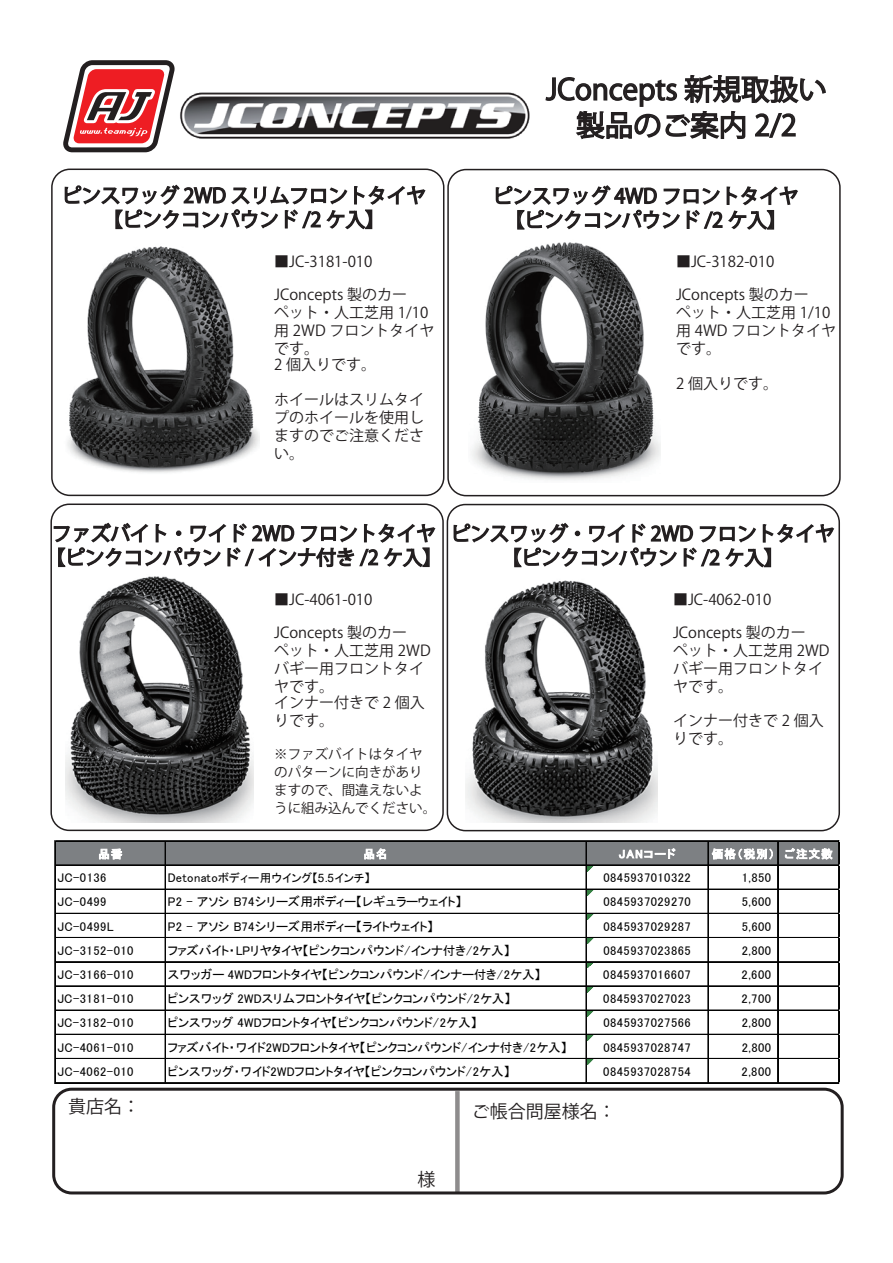
<style>
.page{position:relative;width:893px;height:1263px;background:#fff}
.page>*{position:absolute;margin:0;border:0;box-sizing:border-box;transform-origin:0 0}
.t1{font:28.5px/36px "Koz Go Pr 6 N";color:#231f20;text-align:center}
.t2{font:18px "Koz Go Pr 6 N";color:#231f20}
.t3{font:15px/18px "Koz Go Pr 6 N";color:#231f20}
.t4{font:13.5px/18px "Koz Go Pr 6 N";color:#231f20}
.t5{font:12.6px "MS P Gothic";letter-spacing:.035em;color:#030303}
.t6{font:12.6px "MS P Gothic";letter-spacing:-.015em;color:#030303}
.t7{font:12.6px "MS P Gothic";letter-spacing:-.01em;color:#030303}
.t8{font:12.6px "MS P Gothic";letter-spacing:-.025em;color:#030303}
.t9{font:11.55px "MS P Gothic";letter-spacing:.005em;color:#030303}
.s1{font-size:12.6px}
.s2{font-family:"Arial"}
</style>
<div class="page">
<div style="left:52px;top:1088px;width:792px;height:106px;border:3px solid #231f20;border-radius:18px"></div>
<div style="left:455px;top:1091px;width:5px;height:102px;background:#8e8c8d"></div>
<div style="left:56px;top:842px;width:783px;height:24px;background:#7d8083"></div>
<svg style="left:587px;top:866px;width:6px;height:6px"></svg>
<svg style="left:587px;top:890px;width:6px;height:6px"></svg>
<svg style="left:587px;top:914px;width:6px;height:6px"></svg>
<svg style="left:587px;top:938px;width:6px;height:6px"></svg>
<svg style="left:587px;top:963px;width:6px;height:5px"></svg>
<svg style="left:587px;top:987px;width:6px;height:5px"></svg>
<svg style="left:587px;top:1011px;width:6px;height:6px"></svg>
<svg style="left:587px;top:1035px;width:6px;height:6px"></svg>
<svg style="left:587px;top:1059px;width:6px;height:6px"></svg>
<svg style="left:99px;top:848px;width:23px;height:11px"></svg>
<svg style="left:364px;top:848px;width:22px;height:11px"></svg>
<svg style="left:619px;top:848px;width:57px;height:11px"></svg>
<svg style="left:712px;top:848px;width:61px;height:12px"></svg>
<svg style="left:785px;top:848px;width:48px;height:12px"></svg>
<hr style="left:56px;top:841px;width:783px;height:1px;background:#030303">
<hr style="left:56px;top:864px;width:783px;height:1px;background:#030303">
<hr style="left:56px;top:865px;width:783px;height:1px;background:#030303">
<hr style="left:56px;top:889px;width:783px;height:1px;background:#030303">
<hr style="left:56px;top:913px;width:783px;height:1px;background:#030303">
<hr style="left:56px;top:937px;width:783px;height:1px;background:#030303">
<hr style="left:56px;top:961px;width:783px;height:1px;background:#030303">
<hr style="left:56px;top:962px;width:783px;height:1px;background:#030303">
<hr style="left:56px;top:985px;width:783px;height:1px;background:#030303">
<hr style="left:56px;top:986px;width:783px;height:1px;background:#030303">
<hr style="left:56px;top:1010px;width:783px;height:1px;background:#030303">
<hr style="left:56px;top:1034px;width:783px;height:1px;background:#030303">
<hr style="left:56px;top:1058px;width:783px;height:1px;background:#030303">
<hr style="left:56px;top:1082px;width:783px;height:1px;background:#030303">
<hr style="left:55px;top:841px;width:1px;height:242px;background:#030303">
<hr style="left:165px;top:842px;width:1px;height:241px;background:#030303">
<hr style="left:586px;top:842px;width:1px;height:241px;background:#030303">
<hr style="left:708px;top:842px;width:1px;height:241px;background:#030303">
<hr style="left:777px;top:842px;width:1px;height:241px;background:#030303">
<hr style="left:838px;top:841px;width:1px;height:242px;background:#030303">
<svg style="left:63px;top:60px;width:112px;height:92px"></svg>
<svg style="left:545px;top:75px;width:281px;height:65px"></svg>
<img style="left:180px;top:92px;width:350px;height:47px">
<div style="left:447px;top:169px;width:394px;height:327px;border:2px solid #231f20;border-radius:18px"></div>
<div style="left:51px;top:169px;width:393px;height:327px;border:2px solid #231f20;border-radius:18px"></div>
<div style="left:447px;top:504px;width:393px;height:327px;border:2px solid #231f20;border-radius:18px"></div>
<div style="left:50px;top:503px;width:394px;height:328px;border:2px solid #231f20;border-radius:18px"></div>
<svg style="left:64px;top:168px;width:362px;height:62px"></svg>
<img style="left:67px;top:246px;width:193px;height:227px">
<svg style="left:495px;top:168px;width:303px;height:62px"></svg>
<img style="left:471px;top:242px;width:189px;height:239px">
<svg style="left:53px;top:505px;width:383px;height:63px"></svg>
<img style="left:66px;top:576px;width:187px;height:247px">
<svg style="left:453px;top:505px;width:382px;height:63px"></svg>
<img style="left:465px;top:580px;width:192px;height:243px">
<p class="t3" style="left:274px;top:253px;width:100px">■JC-3181-010</p>
<p class="t3" style="left:274px;top:286px;width:162px">JConcepts 製のカー<br>ペット・人工芝用 1/10用 2WD フロントタイヤです。</p>
<p class="t3" style="left:274px;top:356px;width:104px">2 個入りです。</p>
<p class="t3" style="left:274px;top:391px;width:151px;text-align:justify">ホイールはスリムタイプのホイールを使用しますのでご注意ください。</p>
<p class="t3" style="left:274px;top:590px;width:100px">■JC-4061-010</p>
<p class="t3" style="left:274px;top:623px;width:158px">JConcepts 製のカー<br>ペット・人工芝用 2WDバギー用フロントタイヤです。</p>
<p class="t3" style="left:274px;top:694px;width:152px">インナー付きで 2 個入りです。</p>
<p class="t4" style="left:274px;top:746px;width:163px">※ファズバイトはタイヤのパターンに向きがありますので、間違えないように組み込んでください。</p>
<h1 class="t1" style="left:546px;top:72px;width:282px">JConcepts 新規取扱い製品のご案内 2/2</h1>
<p class="t3" style="left:676px;top:253px;width:100px">■JC-3182-010</p>
<p class="t3" style="left:676px;top:286px;width:162px">JConcepts 製のカー<br>ペット・人工芝用 1/10用 4WD フロントタイヤです。</p>
<p class="t3" style="left:676px;top:375px;width:104px">2 個入りです。</p>
<p class="t3" style="left:673px;top:591px;width:100px">■JC-4062-010</p>
<p class="t3" style="left:673px;top:624px;width:158px">JConcepts 製のカー<br>ペット・人工芝用 2WDバギー用フロントタイヤです。</p>
<p class="t3" style="left:673px;top:712px;width:152px">インナー付きで 2 個入りです。</p>
<p class="t5" style="left:58px;top:871px;width:50px">JC-0136</p>
<p class="t9" style="left:168px;top:872px;width:204px"><span class="s1">Detonato</span>ボディー用ウイング【<span class="s2">5.5</span>インチ】</p>
<p class="t5" style="left:603px;top:871px;width:89px">0845937010322</p>
<p class="t5" style="left:742px;top:871px;width:31px">1,850</p>
<p class="t5" style="left:58px;top:896px;width:50px">JC-0499</p>
<p class="t7" style="left:168px;top:896px;width:295px">P2 - アソシ B74シリーズ用ボディー【レギュラーウェイト】</p>
<p class="t5" style="left:603px;top:896px;width:89px">0845937029270</p>
<p class="t5" style="left:742px;top:896px;width:31px">5,600</p>
<p class="t5" style="left:58px;top:920px;width:58px">JC-0499L</p>
<p class="t8" style="left:168px;top:920px;width:267px">P2 - アソシ B74シリーズ用ボディー【ライトウェイト】</p>
<p class="t5" style="left:603px;top:920px;width:89px">0845937029287</p>
<p class="t5" style="left:742px;top:920px;width:31px">5,600</p>
<p class="t5" style="left:58px;top:944px;width:77px">JC-3152-010</p>
<p class="t6" style="left:168px;top:944px;width:344px">ファズバイト・LPリヤタイヤ【ピンクコンパウンド/インナ付き/2ケ入】</p>
<p class="t5" style="left:603px;top:944px;width:89px">0845937023865</p>
<p class="t5" style="left:742px;top:944px;width:31px">2,800</p>
<p class="t5" style="left:58px;top:968px;width:77px">JC-3166-010</p>
<p class="t6" style="left:168px;top:968px;width:374px">スワッガー 4WDフロントタイヤ【ピンクコンパウンド/インナー付き/2ケ入】</p>
<p class="t5" style="left:603px;top:968px;width:89px">0845937016607</p>
<p class="t5" style="left:742px;top:968px;width:31px">2,600</p>
<p class="t5" style="left:58px;top:992px;width:77px">JC-3181-010</p>
<p class="t6" style="left:168px;top:992px;width:344px">ピンスワッグ 2WDスリムフロントタイヤ【ピンクコンパウンド/2ケ入】</p>
<p class="t5" style="left:603px;top:992px;width:89px">0845937027023</p>
<p class="t5" style="left:742px;top:992px;width:31px">2,700</p>
<p class="t5" style="left:57px;top:1016px;width:77px">JC-3182-010</p>
<p class="t6" style="left:168px;top:1016px;width:311px">ピンスワッグ 4WDフロントタイヤ【ピンクコンパウンド/2ケ入】</p>
<p class="t5" style="left:603px;top:1016px;width:89px">0845937027566</p>
<p class="t5" style="left:742px;top:1016px;width:31px">2,800</p>
<p class="t5" style="left:58px;top:1041px;width:77px">JC-4061-010</p>
<p class="t6" style="left:168px;top:1041px;width:401px">ファズバイト・ワイド2WDフロントタイヤ【ピンクコンパウンド/インナ付き/2ケ入】</p>
<p class="t5" style="left:603px;top:1041px;width:89px">0845937028747</p>
<p class="t5" style="left:742px;top:1041px;width:31px">2,800</p>
<p class="t5" style="left:58px;top:1065px;width:77px">JC-4062-010</p>
<p class="t6" style="left:168px;top:1065px;width:344px">ピンスワッグ・ワイド2WDフロントタイヤ【ピンクコンパウンド/2ケ入】</p>
<p class="t5" style="left:603px;top:1065px;width:89px">0845937028754</p>
<p class="t5" style="left:742px;top:1065px;width:31px">2,800</p>
<p class="t2" style="left:68px;top:1097px;width:73px">貴店名：</p>
<p class="t2" style="left:472px;top:1101px;width:145px">ご帳合問屋様名：</p>
<p class="t2" style="left:418px;top:1169px;width:19px">様</p>
</div>
